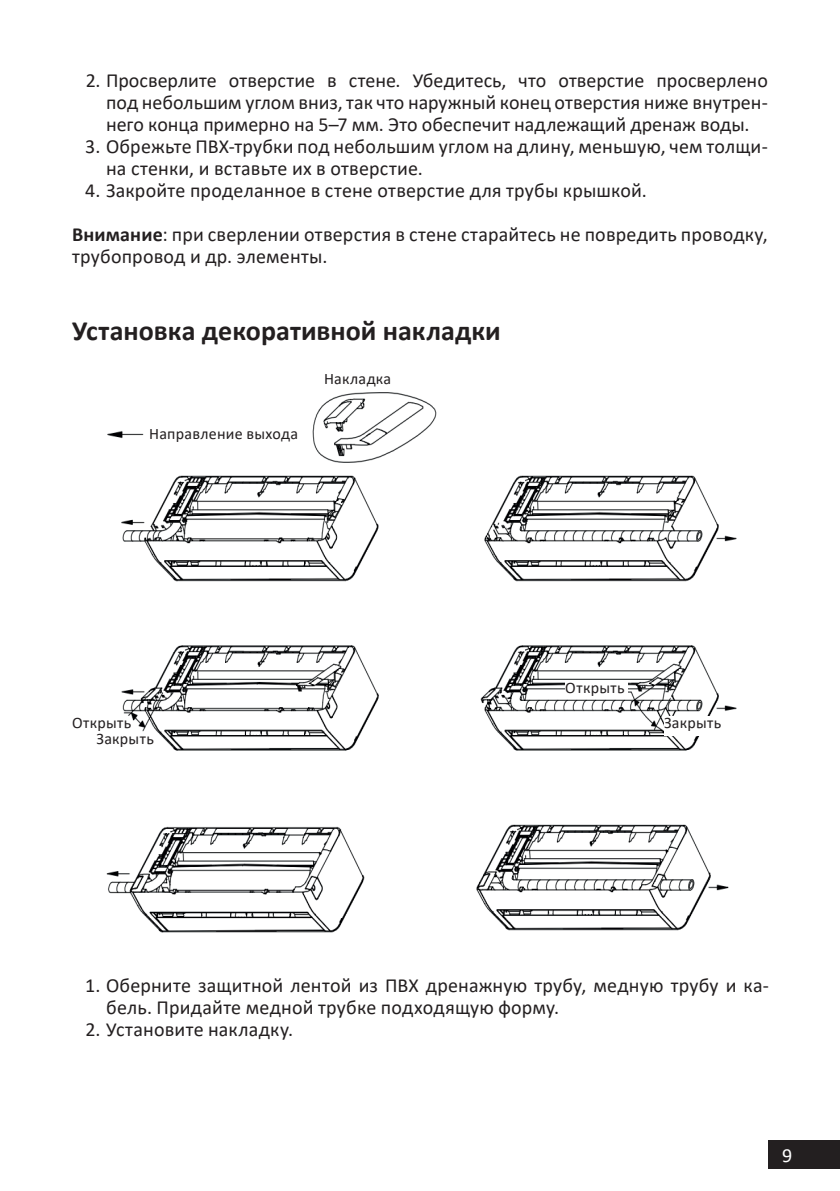
<style>
.page{position:relative;width:840px;height:1191px;background:#fff}
.page>*{position:absolute;margin:0;border:0;box-sizing:border-box;transform-origin:0 0}
.Заголовок_14{font:700 28px "Calibri";color:#231f20}
.t1{font:20px/22px "Calibri";letter-spacing:.01em;color:#231f20}
.t2{font:20px "Calibri";color:#fff}
.t3{font:16px "Calibri";letter-spacing:.02em;color:#231f20}
.s1{font-weight:700}
</style>
<div class="page">
<div style="left:767px;top:1140px;width:72px;height:29px;background:#231f20"></div>
<img style="left:106px;top:392px;width:631px;height:541px">
<div style="left:565px;top:681px;width:62px;height:17px;background:#fff"></div>
<div style="left:663px;top:716px;width:63px;height:19px;background:#fff"></div>
<p class="t1" style="left:106px;top:69px;width:663px;text-align:justify;text-indent:-20px">2. Просверлите отверстие в стене. Убедитесь, что отверстие просверлено под небольшим углом вниз, так что наружный конец отверстия ниже внутрен&shy;него конца примерно на 5–7 мм. Это обеспечит надлежащий дренаж воды.</p>
<p class="t1" style="left:106px;top:135px;width:663px;text-indent:-21px">3. Обрежьте ПВХ-трубки под небольшим углом на длину, меньшую, чем толщи&shy;на стенки, и вставьте их в отверстие.</p>
<p class="t1" style="left:85px;top:179px;width:560px">4. Закройте проделанное в стене отверстие для трубы крышкой.</p>
<p class="t1" style="left:72px;top:223px;width:697px"><span class="s1">Внимание</span>: при сверлении отверстия в стене старайтесь не повредить проводку, трубопровод и др. элементы.</p>
<p class="Заголовок_14" style="left:72px;top:311px;width:430px">Установка декоративной накладки</p>
<p class="t3" style="left:149px;top:422px;width:150px">Направление выхода</p>
<p class="t3" style="left:324px;top:368px;width:69px">Накладка</p>
<p class="t3" style="left:72px;top:711px;width:61px">Открыть</p>
<p class="t3" style="left:96px;top:728px;width:59px">Закрыть</p>
<p class="t3" style="left:565px;top:677px;width:61px">Открыть</p>
<p class="t3" style="left:663px;top:711px;width:59px">Закрыть</p>
<p class="t1" style="left:106px;top:974px;width:664px;text-indent:-21px">1. Оберните защитной лентой из ПВХ дренажную трубу, медную трубу и ка&shy;бель. Придайте медной трубке подходящую форму.</p>
<p class="t1" style="left:85px;top:1018px;width:206px">2. Установите накладку.</p>
<p class="t2" style="left:781px;top:1142px;width:12px">9</p>
</div>
